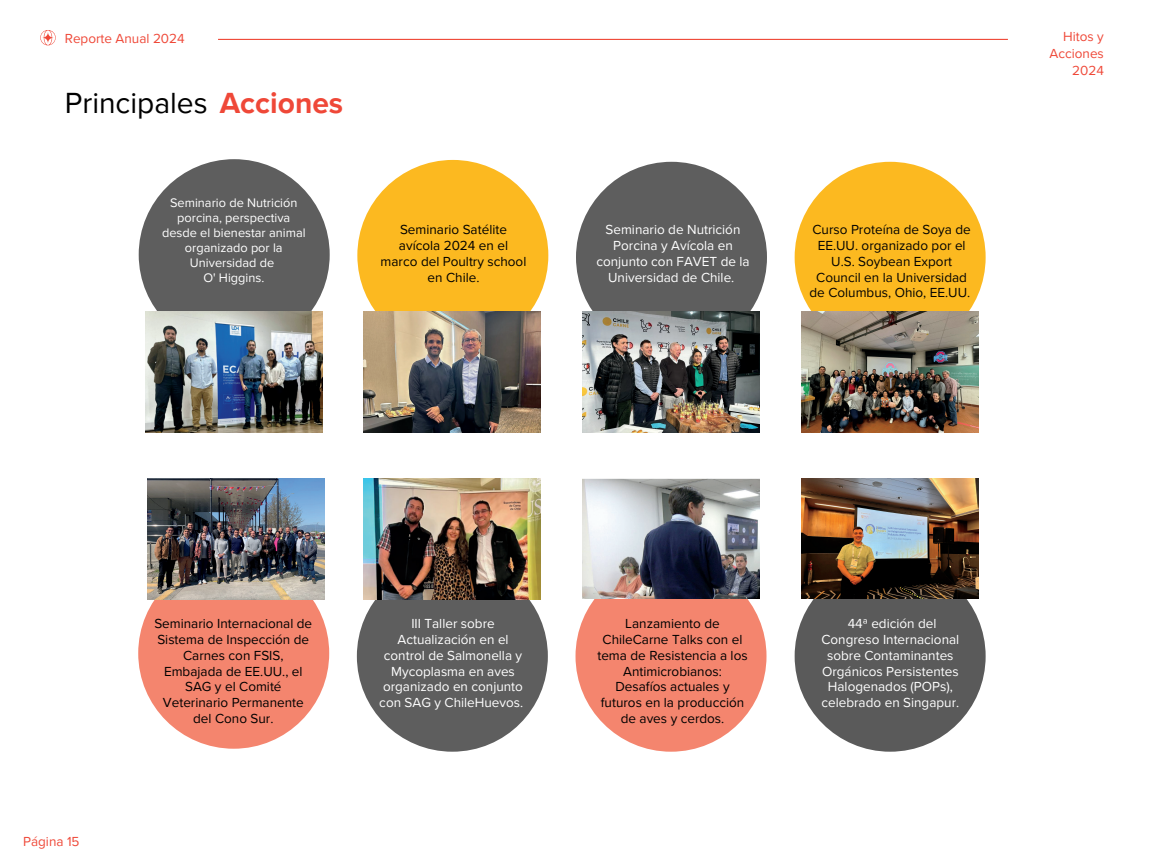
<style>
.page{position:relative;width:1152px;height:864px;background:#fff}
.page>*{position:absolute;margin:0;border:0;box-sizing:border-box;transform-origin:0 0}
.t1{font:30px "Proxima Nova";color:#010101}
.t2{font:13.5px/15.8px "Proxima Nova";color:#000;text-align:center}
.t3{font:13.5px/15.8px "Proxima Nova";color:#fff;text-align:center}
.t4{font:13.5px/15.8px "Proxima Nova";color:#020202;text-align:center}
.t5{font:13.5px/16.8px "Proxima Nova";color:#ef4838;text-align:right}
.t6{font:12.75px/14.9px "Proxima Nova";color:#fff;text-align:center}
.s1{font-weight:700;color:#ef4838}
</style>
<div class="page">
<svg style="left:40px;top:30px;width:16px;height:15px"></svg>
<hr style="left:218px;top:39px;width:790px;height:1px;background:#ef4838">
<div style="left:139px;top:159px;width:191px;height:191px;background:#5e5e5e;border-radius:50%"></div>
<div style="left:357px;top:160px;width:191px;height:191px;background:#fcb920;border-radius:50%"></div>
<div style="left:576px;top:162px;width:191px;height:191px;background:#5e5e5e;border-radius:50%"></div>
<div style="left:357px;top:561px;width:191px;height:191px;background:#5e5e5e;border-radius:50%"></div>
<div style="left:138px;top:558px;width:191px;height:191px;background:#f4856e;border-radius:50%"></div>
<div style="left:576px;top:561px;width:191px;height:191px;background:#f4856e;border-radius:50%"></div>
<img style="left:145px;top:311px;width:177px;height:121px">
<img style="left:364px;top:311px;width:177px;height:121px">
<img style="left:583px;top:311px;width:177px;height:121px">
<img style="left:147px;top:478px;width:177px;height:121px">
<img style="left:364px;top:478px;width:177px;height:121px">
<img style="left:583px;top:478px;width:177px;height:121px">
<div style="left:795px;top:162px;width:191px;height:191px;background:#fcb920;border-radius:50%"></div>
<img style="left:801px;top:311px;width:177px;height:121px">
<div style="left:795px;top:561px;width:191px;height:191px;background:#5a5a5a;border-radius:50%"></div>
<img style="left:802px;top:478px;width:177px;height:121px">
<p class="t5" style="left:65px;top:31px;width:121px">Reporte Anual 2024</p>
<p class="t5" style="left:1050px;top:28px;width:56px">Hitos y<br>Acciones<br>2024</p>
<p class="t1" style="left:65px;top:85px;width:280px">Principales <span class="s1">Acciones</span></p>
<p class="t6" style="left:162px;top:196px;width:145px">Seminario de Nutrición porcina, perspectiva desde el bienestar animal organizado por la<br>Universidad de</p>
<p class="t6" style="left:203px;top:270px;width:62px">O' Higgins.</p>
<p class="t2" style="left:381px;top:222px;width:147px">Seminario Satélite avícola 2024 en el marco del Poultry school en Chile.</p>
<p class="t3" style="left:596px;top:222px;width:155px">Seminario de Nutrición<br>Porcina y Avícola en conjunto con FAVET de la<br>Universidad de Chile.</p>
<p class="t4" style="left:810px;top:222px;width:163px">Curso Proteína de Soya de<br>EE.UU. organizado por el<br>U.S. Soybean Export<br>Council en la Universidad de Columbus, Ohio, EE.UU.</p>
<p class="t5" style="left:23px;top:834px;width:58px">Página 15</p>
<p class="t2" style="left:154px;top:616px;width:159px">Seminario Internacional de<br>Sistema de Inspección de<br>Carnes con FSIS,<br>Embajada de EE.UU., el<br>SAG y el Comité<br>Veterinario Permanente del Cono Sur.</p>
<p class="t2" style="left:597px;top:616px;width:152px">Lanzamiento de<br>ChileCarne Talks con el tema de Resistencia a los<br>Antimicrobianos:<br>Desafíos actuales y futuros en la producción de aves y cerdos.</p>
<p class="t3" style="left:379px;top:616px;width:145px">III Taller sobre<br>Actualización en el control de Salmonella y<br>Mycoplasma en aves organizado en conjunto con SAG y ChileHuevos.</p>
<p class="t3" style="left:821px;top:616px;width:139px">44ª edición del<br>Congreso Internacional sobre Contaminantes<br>Orgánicos Persistentes<br>Halogenados (POPs), celebrado en Singapur.</p>
</div>
